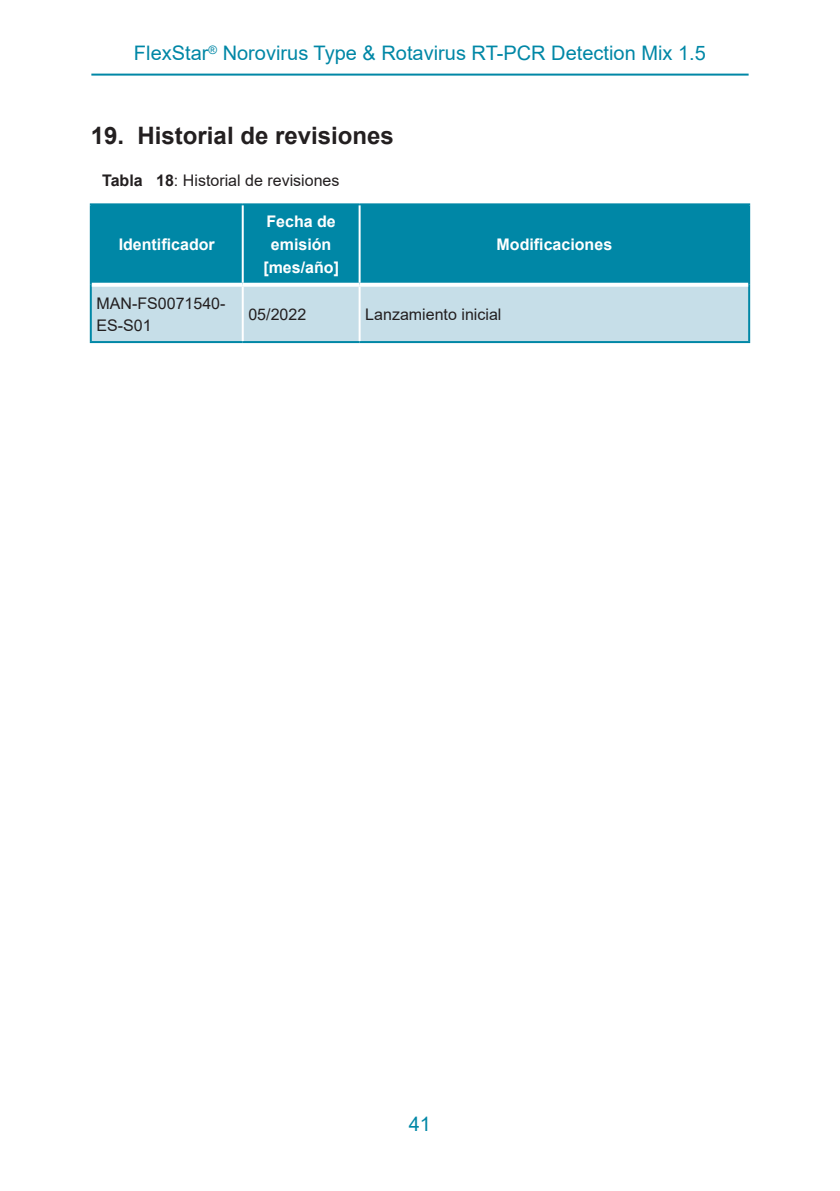
<style>
.page{position:relative;width:840px;height:1191px;background:#fff}
.page>*{position:absolute;margin:0;border:0;box-sizing:border-box;transform-origin:0 0}
.Level_1{font:700 24px "Arial";color:#231f20}
.Seitenkopf{font:20px "Arial";color:#0087a6}
.Kopfzeile{font:700 16px/23px "Arial";color:#fff;text-align:center}
.Mengentext_links{font:16px/22px "Arial";color:#231f20}
.Titel{font:16px "Arial";color:#231f20}
.s1{font-weight:700}
</style>
<div class="page">
<hr style="left:91px;top:74px;width:657px;height:2px;background:#0087a6">
<div style="left:92px;top:205px;width:655px;height:78px;background:#0087a6"></div>
<div style="left:92px;top:287px;width:655px;height:54px;background:#c6dee8"></div>
<hr style="left:90px;top:285px;width:2px;height:56px;background:#0087a6">
<hr style="left:747px;top:285px;width:2px;height:56px;background:#0087a6">
<hr style="left:90px;top:341px;width:152px;height:2px;background:#0087a6">
<hr style="left:242px;top:341px;width:117px;height:2px;background:#0087a6">
<hr style="left:359px;top:341px;width:390px;height:2px;background:#0087a6">
<hr style="left:241px;top:287px;width:2px;height:54px;background:#fff">
<hr style="left:358px;top:287px;width:2px;height:54px;background:#fff">
<hr style="left:90px;top:203px;width:152px;height:2px;background:#0087a6">
<hr style="left:90px;top:205px;width:2px;height:80px;background:#0087a6">
<svg style="left:92px;top:286px;width:150px;height:1px"></svg>
<hr style="left:242px;top:203px;width:117px;height:2px;background:#0087a6">
<hr style="left:241px;top:205px;width:2px;height:78px;background:#fff">
<svg style="left:242px;top:283px;width:117px;height:4px"></svg>
<hr style="left:359px;top:203px;width:390px;height:2px;background:#0087a6">
<hr style="left:747px;top:205px;width:2px;height:80px;background:#0087a6">
<hr style="left:358px;top:205px;width:2px;height:78px;background:#fff">
<svg style="left:359px;top:283px;width:388px;height:4px"></svg>
<p class="Seitenkopf" style="left:134px;top:40px;width:573px">FlexStar<sup>®</sup> Norovirus Type &amp; Rotavirus RT-PCR Detection Mix 1.5</p>
<p class="Level_1" style="left:91px;top:118px;width:304px">19. Historial de revisiones</p>
<p class="Titel" style="left:102px;top:170px;width:239px"><span class="s1">Tabla 18</span>: Historial de revisiones</p>
<p class="Kopfzeile" style="left:119px;top:233px;width:98px">Identificador</p>
<p class="Kopfzeile" style="left:263px;top:210px;width:77px">Fecha de emisión [mes/año]</p>
<p class="Kopfzeile" style="left:496px;top:233px;width:117px">Modificaciones</p>
<p class="Mengentext_links" style="left:96px;top:292px;width:130px">MAN-FS0071540-<br>ES-S01</p>
<p class="Mengentext_links" style="left:248px;top:303px;width:59px">05/2022</p>
<p class="Mengentext_links" style="left:365px;top:303px;width:138px">Lanzamiento inicial</p>
<p class="Seitenkopf" style="left:408px;top:1110px;width:24px">41</p>
</div>
